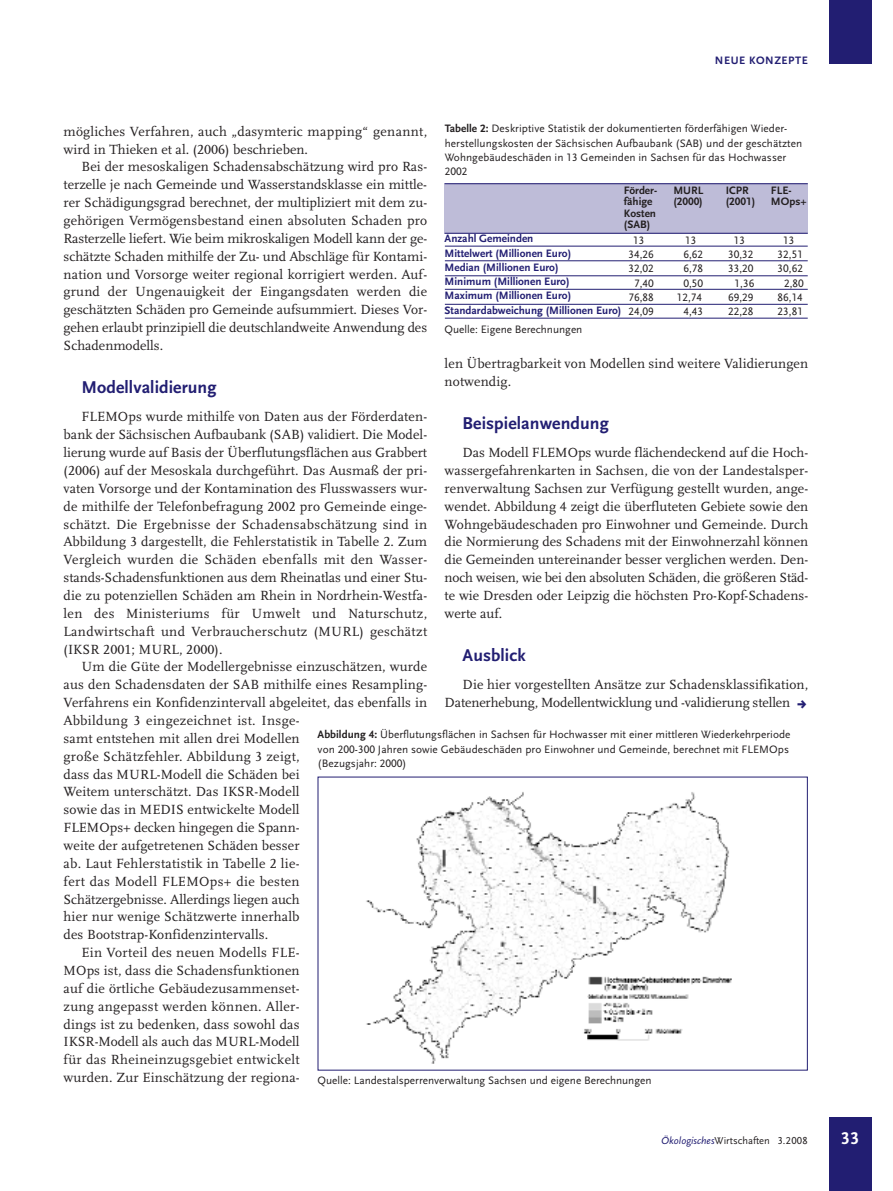
<style>
.page{position:relative;width:893px;height:1191px;background:#fff}
.page>*{position:absolute;margin:0;border:0;box-sizing:border-box;transform-origin:0 0}
.t1{font:700 17.85px "Scala Sans LF";letter-spacing:.005em;color:#221e72}
.t2{font:700 17.85px "Scala Sans LF";color:#fff}
.t3{font:13.8px/17.9px "Scala LF";letter-spacing:.01em;color:#231f20}
.t4{font:11.25px/14.2px "Scala Sans LF";letter-spacing:.005em;color:#231f20;text-align:center}
.t5{font:700 11.25px/14.2px "Scala Sans LF";color:#221e72}
.t6{font:700 11.25px/11.2px "Scala Sans LF";color:#231f20}
.t7{font:700 11.25px "Scala Sans LF";letter-spacing:.05em;color:#221e72}
.t8{font:10.5px "Scala Sans LF";color:#231f20}
.s1{font-weight:700}
.s2{font-style:italic;color:#221e72}
</style>
<div class="page">
<div style="left:445px;top:184px;width:363px;height:50px;background:#bebcd8"></div>
<div style="left:829px;top:1px;width:42px;height:63px;background:#221e72"></div>
<div style="left:829px;top:1117px;width:42px;height:74px;background:#221e72"></div>
<img style="left:366px;top:792px;width:366px;height:272px">
<hr style="left:445px;top:233px;width:363px;height:1px;background:#221e72">
<hr style="left:445px;top:183px;width:363px;height:1px;background:#221e72">
<hr style="left:445px;top:246px;width:363px;height:1px;background:#221e72">
<hr style="left:445px;top:318px;width:363px;height:1px;background:#221e72">
<hr style="left:445px;top:260px;width:363px;height:1px;background:#221e72">
<hr style="left:445px;top:275px;width:363px;height:1px;background:#221e72">
<hr style="left:445px;top:289px;width:363px;height:1px;background:#221e72">
<hr style="left:445px;top:304px;width:363px;height:1px;background:#221e72">
<p class="t7" style="left:715px;top:56px;width:94px">NEUE KONZEPTE</p>
<p class="t4" style="left:445px;top:123px;width:359px;text-align:left"><span class="s1">Tabelle 2:</span> Deskriptive Statistik der dokumentierten förderfähigen Wieder&shy;herstellungskosten der Sächsischen Aufbaubank (SAB) und der geschätzten Wohngebäudeschäden in 13 Gemeinden in Sachsen für das Hochwasser 2002</p>
<p class="t3" style="left:64px;top:123px;width:365px">mögliches Verfahren, auch „dasymteric mapping“ genannt, wird in Thieken et al. (2006) beschrieben.</p>
<p class="t3" style="left:64px;top:159px;width:365px;text-align:justify;text-indent:18px">Bei der mesoskaligen Schadensabschätzung wird pro Ras&shy;terzelle je nach Gemeinde und Wasserstandsklasse ein mittle&shy;rer Schädigungsgrad berechnet, der multipliziert mit dem zu&shy;gehörigen Vermögensbestand einen absoluten Schaden pro Rasterzelle liefert. Wie beim mikroskaligen Modell kann der ge&shy;schätzte Schaden mithilfe der Zu- und Abschläge für Kontami&shy;nation und Vorsorge weiter regional korrigiert werden. Auf&shy;grund der Ungenauigkeit der Eingangsdaten werden die geschätzten Schäden pro Gemeinde aufsummiert. Dieses Vor&shy;gehen erlaubt prinzipiell die deutschlandweite Anwendung des Schadenmodells.</p>
<p class="t1" style="left:82px;top:380px;width:136px">Modellvalidierung</p>
<p class="t3" style="left:64px;top:409px;width:365px;text-align:justify;text-indent:18px">FLEMOps wurde mithilfe von Daten aus der Förderdaten&shy;bank der Sächsischen Aufbaubank (SAB) validiert. Die Model&shy;lierung wurde auf Basis der Überflutungsflächen aus Grabbert (2006) auf der Mesoskala durchgeführt. Das Ausmaß der pri&shy;vaten Vorsorge und der Kontamination des Flusswassers wur&shy;de mithilfe der Telefonbefragung 2002 pro Gemeinde einge&shy;schätzt. Die Ergebnisse der Schadensabschätzung sind in Abbildung 3 dargestellt, die Fehlerstatistik in Tabelle 2. Zum Vergleich wurden die Schäden ebenfalls mit den Wasser&shy;stands-Schadensfunktionen aus dem Rheinatlas und einer Stu&shy;die zu potenziellen Schäden am Rhein in Nordrhein-Westfa&shy;len des Ministeriums für Umwelt und Naturschutz, Landwirtschaft und Verbraucherschutz (MURL) geschätzt (IKSR 2001; MURL, 2000).</p>
<p class="t3" style="left:82px;top:659px;width:347px">Um die Güte der Modellergebnisse einzuschätzen, wurde</p>
<p class="t3" style="left:64px;top:677px;width:365px">aus den Schadensdaten der SAB mithilfe eines Resampling-</p>
<p class="t3" style="left:64px;top:695px;width:365px">Verfahrens ein Konfidenzintervall abgeleitet, das ebenfalls in</p>
<p class="t3" style="left:64px;top:713px;width:238px">Abbildung 3 eingezeichnet ist. Insge-</p>
<p class="t3" style="left:64px;top:730px;width:238px">samt entstehen mit allen drei Modellen</p>
<p class="t3" style="left:64px;top:748px;width:238px">große Schätzfehler. Abbildung 3 zeigt,</p>
<p class="t3" style="left:64px;top:766px;width:238px">dass das MURL-Modell die Schäden bei</p>
<p class="t3" style="left:64px;top:784px;width:238px">Weitem unterschätzt. Das IKSR-Modell</p>
<p class="t3" style="left:64px;top:802px;width:238px">sowie das in MEDIS entwickelte Modell</p>
<p class="t3" style="left:64px;top:820px;width:238px">FLEMOps+ decken hingegen die Spann-</p>
<p class="t3" style="left:64px;top:837px;width:238px">weite der aufgetretenen Schäden besser</p>
<p class="t3" style="left:64px;top:855px;width:238px">ab. Laut Fehlerstatistik in Tabelle 2 lie-</p>
<p class="t3" style="left:64px;top:873px;width:238px">fert das Modell FLEMOps+ die besten</p>
<p class="t3" style="left:64px;top:891px;width:238px">Schätzergebnisse. Allerdings liegen auch</p>
<p class="t3" style="left:64px;top:909px;width:238px">hier nur wenige Schätzwerte innerhalb</p>
<p class="t3" style="left:64px;top:927px;width:206px">des Bootstrap-Konfidenzintervalls.</p>
<p class="t3" style="left:82px;top:945px;width:220px">Ein Vorteil des neuen Modells FLE-</p>
<p class="t3" style="left:64px;top:962px;width:238px">MOps ist, dass die Schadensfunktionen</p>
<p class="t3" style="left:64px;top:980px;width:238px">auf die örtliche Gebäudezusammenset-</p>
<p class="t3" style="left:64px;top:998px;width:238px">zung angepasst werden können. Aller-</p>
<p class="t3" style="left:64px;top:1016px;width:238px">dings ist zu bedenken, dass sowohl das</p>
<p class="t3" style="left:64px;top:1034px;width:238px">IKSR-Modell als auch das MURL-Modell</p>
<p class="t3" style="left:64px;top:1052px;width:238px">für das Rheineinzugsgebiet entwickelt</p>
<p class="t3" style="left:64px;top:1070px;width:238px">wurden. Zur Einschätzung der regiona-</p>
<p class="t6" style="left:624px;top:186px;width:35px">Förder&shy;fähige<br>Kosten (SAB)</p>
<p class="t6" style="left:673px;top:186px;width:31px">MURL (2000)</p>
<p class="t6" style="left:771px;top:186px;width:37px">FLE-<br>MOps+</p>
<p class="t6" style="left:726px;top:186px;width:31px">ICPR (2001)</p>
<p class="t5" style="left:445px;top:232px;width:178px">Anzahl Gemeinden<br>Mittelwert (Millionen Euro)<br>Median (Millionen Euro)<br>Minimum (Millionen Euro)<br>Maximum (Millionen Euro)<br>Standardabweichung (Millionen Euro)</p>
<p class="t4" style="left:628px;top:234px;width:27px">13<br>34,26<br>32,02<br>7,40<br>76,88<br>24,09</p>
<p class="t4" style="left:677px;top:234px;width:28px">13<br>6,62<br>6,78<br>0,50<br>12,74<br>4,43</p>
<p class="t4" style="left:728px;top:234px;width:28px">13<br>30,32<br>33,20<br>1,36<br>69,29<br>22,28</p>
<p class="t4" style="left:778px;top:234px;width:28px">13<br>32,51<br>30,62<br>2,80<br>86,14<br>23,81</p>
<p class="t4" style="left:445px;top:323px;width:139px">Quelle: Eigene Berechnungen</p>
<p class="t3" style="left:445px;top:356px;width:365px">len Übertragbarkeit von Modellen sind weitere Validierungen notwendig.</p>
<p class="t1" style="left:463px;top:416px;width:148px">Beispielanwendung</p>
<p class="t3" style="left:445px;top:445px;width:365px;text-align:justify;text-indent:18px">Das Modell FLEMOps wurde flächendeckend auf die Hoch&shy;wassergefahrenkarten in Sachsen, die von der Landestalsper&shy;renverwaltung Sachsen zur Verfügung gestellt wurden, ange&shy;wendet. Abbildung 4 zeigt die überfluteten Gebiete sowie den Wohngebäudeschaden pro Einwohner und Gemeinde. Durch die Normierung des Schadens mit der Einwohnerzahl können die Gemeinden untereinander besser verglichen werden. Den&shy;noch weisen, wie bei den absoluten Schäden, die größeren Städ&shy;te wie Dresden oder Leipzig die höchsten Pro-Kopf-Schadens&shy;werte auf.</p>
<p class="t1" style="left:463px;top:648px;width:65px">Ausblick</p>
<p class="t3" style="left:445px;top:677px;width:365px;text-indent:18px">Die hier vorgestellten Ansätze zur Schadensklassifikation,<br>Datenerhebung, Modellentwicklung und -validierung stellen</p>
<p class="t4" style="left:318px;top:728px;width:474px;text-align:left"><span class="s1">Abbildung 4:</span> Überflutungsflächen in Sachsen für Hochwasser mit einer mittleren Wiederkehrperiode von 200-300 Jahren sowie Gebäudeschäden pro Einwohner und Gemeinde, berechnet mit FLEMOps (Bezugsjahr: 2000)</p>
<p class="t4" style="left:318px;top:1073px;width:335px">Quelle: Landestalsperrenverwaltung Sachsen und eigene Berechnungen</p>
<p class="t8" style="left:661px;top:1136px;width:148px"><span class="s2">Ökologisches</span>Wirtschaften 3.2008</p>
<p class="t2" style="left:841px;top:1130px;width:20px">33</p>
</div>
